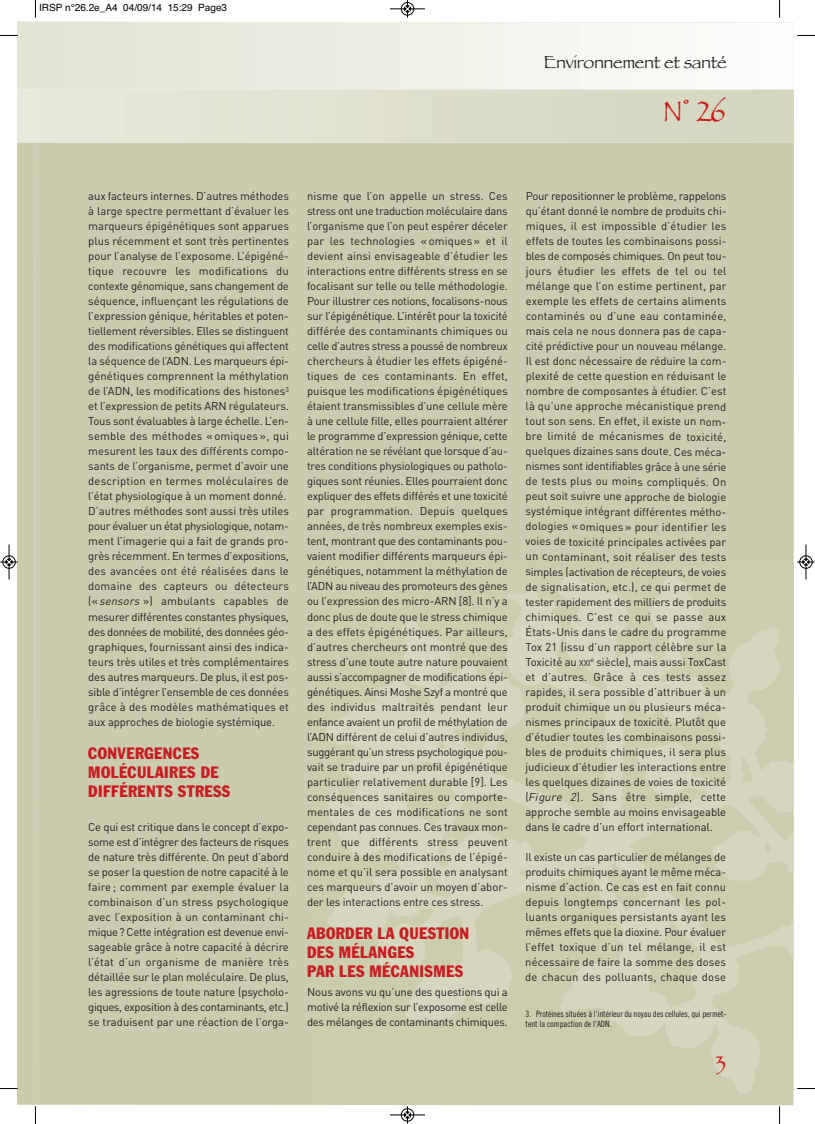
<style>
.page{position:relative;width:815px;height:1124px;background:#fff}
.page>*{position:absolute;margin:0;border:0;box-sizing:border-box;transform-origin:0 0}
.t1{font:30px "Papyrus";color:#c71d23}
.t2{font:22.5px "Papyrus";color:#c71d23}
.t3{font:18.12px "Papyrus";letter-spacing:-.02em;color:#231f20}
.t4{font:condensed 16.25px/18.8px "Franklin Gothic Std";letter-spacing:.025em;color:#c71d23}
.t5{font:11.25px/15px "DIN";letter-spacing:-.005em;color:#231f20;text-align:justify}
.t6{font:10px "Helvetica";color:#000}
.t7{font:8.75px/10px "Trade Gothic LT Std Cn 18";letter-spacing:-.005em;color:#231f20}
.s1{font-style:italic}
.s2{font-size:8.5px}
</style>
<div class="page">
<div style="left:36px;top:143px;width:758px;height:962px;background:#cbccaf"></div>
<img style="left:311px;top:564px;width:483px;height:535px">
<svg style="left:18px;top:21px;width:776px;height:68px"></svg>
<svg style="left:18px;top:89px;width:776px;height:54px"></svg>
<svg style="left:35px;top:0;width:1px;height:18px"></svg>
<svg style="left:0;top:35px;width:18px;height:1px"></svg>
<svg style="left:779px;top:0;width:1px;height:18px"></svg>
<svg style="left:797px;top:35px;width:18px;height:1px"></svg>
<svg style="left:779px;top:1106px;width:1px;height:17px"></svg>
<svg style="left:797px;top:1088px;width:18px;height:1px"></svg>
<div style="left:401px;top:2px;width:13px;height:14px;border:1px solid #fff;border-radius:50%"></div>
<hr style="left:390px;top:9px;width:35px;height:1px;background:#000">
<div style="left:401px;top:2px;width:13px;height:13px;border:1px solid #000;border-radius:50%"></div>
<svg style="left:404px;top:0;width:7px;height:18px"></svg>
<hr style="left:390px;top:1114px;width:35px;height:1px;background:#000">
<div style="left:401px;top:1108px;width:13px;height:13px;border:1px solid #000;border-radius:50%"></div>
<svg style="left:404px;top:1106px;width:7px;height:17px"></svg>
<svg style="left:0;top:120px;width:36px;height:1003px"></svg>
<div style="left:799px;top:555px;width:14px;height:13px;border:1px solid #fff;border-radius:50%"></div>
<hr style="left:806px;top:544px;width:1px;height:35px;background:#000">
<div style="left:800px;top:555px;width:12px;height:13px;border:1px solid #000;border-radius:50%"></div>
<svg style="left:797px;top:558px;width:18px;height:7px"></svg>
<p class="t6" style="left:39px;top:2px;width:190px">IRSP n°26.2e_A4 04/09/14 15:29 Page3</p>
<h3 class="t3" style="left:544px;top:51px;width:185px">Environnement et santé</h3>
<h1 class="t1" style="left:663px;top:93px;width:65px">N° 26</h1>
<p class="t5" style="left:88px;top:189px;width:202px;text-align:left">aux facteurs internes. D’autres méthodes à large spectre permettant d’évaluer les marqueurs épigénétiques sont apparues plus récemment et sont très pertinentes pour l’analyse de l’exposome. L’épigéné&shy;tique recouvre les modifications du contexte génomique, sans changement de séquence, influençant les régulations de l’expression génique, héritables et poten&shy;tiellement réversibles. Elles se distinguent des modifications génétiques qui affectent la séquence de l’ADN. Les marqueurs épi&shy;génétiques comprennent la méthylation de l’ADN, les modifications des histones<sup>3 </sup>et l’expression de petits ARN régulateurs.<br>Tous sont évaluables à large échelle. L’en&shy;semble des méthodes « omiques », qui mesurent les taux des différents compo&shy;sants de l’organisme, permet d’avoir une description en termes moléculaires de l’état physiologique à un moment donné.<br>D’autres méthodes sont aussi très utiles pour évaluer un état physiologique, notam&shy;ment l’imagerie qui a fait de grands pro&shy;grès récemment. En termes d’expositions, des avancées ont été réalisées dans le domaine des capteurs ou détecteurs (« <span class="s1">sensors</span> ») ambulants capables de mesurer différentes constantes physiques, des données de mobilité, des données géo&shy;graphiques, fournissant ainsi des indica&shy;teurs très utiles et très complémentaires des autres marqueurs. De plus, il est pos&shy;sible d’intégrer l’ensemble de ces données grâce à des modèles mathématiques et aux approches de biologie systémique.</p>
<h3 class="t4" style="left:88px;top:745px;width:144px">CONVERGENCES<br>MOLÉCULAIRES DE<br>DIFFÉRENTS STRESS</h3>
<p class="t5" style="left:88px;top:819px;width:202px">Ce qui est critique dans le concept d’expo&shy;some est d’intégrer des facteurs de risques de nature très différente. On peut d’abord se poser la question de notre capacité à le faire ; comment par exemple évaluer la combinaison d’un stress psychologique avec l’exposition à un contaminant chi&shy;mique? Cette intégration est devenue envi&shy;sageable grâce à notre capacité à décrire l’état d’un organisme de manière très détaillée sur le plan moléculaire. De plus, les agressions de toute nature (psycholo&shy;giques, exposition à des contaminants, etc.) se traduisent par une réaction de l’orga-</p>
<p class="t5" style="left:307px;top:189px;width:202px">nisme que l’on appelle un stress. Ces stress ont une traduction moléculaire dans l’organisme que l’on peut espérer déceler par les technologies « omiques » et il devient ainsi envisageable d’étudier les interactions entre différents stress en se focalisant sur telle ou telle méthodologie.<br>Pour illustrer ces notions, focalisons-nous sur l’épigénétique. L’intérêt pour la toxicité différée des contaminants chimiques ou celle d’autres stress a poussé de nombreux chercheurs à étudier les effets épigéné&shy;tiques de ces contaminants. En effet, puisque les modifications épigénétiques étaient transmissibles d’une cellule mère à une cellule fille, elles pourraient altérer le programme d’expression génique, cette altération ne se révélant que lorsque d’au&shy;tres conditions physiologiques ou patholo&shy;giques sont réunies. Elles pourraient donc expliquer des effets différés et une toxicité par programmation. Depuis quelques années, de très nombreux exemples exis&shy;tent, montrant que des contaminants pou&shy;vaient modifier différents marqueurs épi&shy;génétiques, notamment la méthylation de l’ADN au niveau des promoteurs des gènes ou l’expression des micro-ARN [8]. Il n’y a donc plus de doute que le stress chimique a des effets épigénétiques. Par ailleurs, d’autres chercheurs ont montré que des stress d’une toute autre nature pouvaient aussi s’accompagner de modifications épi&shy;génétiques. Ainsi Moshe Szyf a montré que des individus maltraités pendant leur enfance avaient un profil de méthylation de l’ADN différent de celui d’autres individus, suggérant qu’un stress psychologique pou&shy;vait se traduire par un profil épigénétique particulier relativement durable [9]. Les conséquences sanitaires ou comporte&shy;mentales de ces modifications ne sont cependant pas connues. Ces travaux mon&shy;trent que différents stress peuvent conduire à des modifications de l’épigé&shy;nome et qu’il sera possible en analysant ces marqueurs d’avoir un moyen d’abor&shy;der les interactions entre ces stress.</p>
<h3 class="t4" style="left:307px;top:925px;width:164px">ABORDER LA QUESTION<br>DES MÉLANGES<br>PAR LES MÉCANISMES</h3>
<p class="t5" style="left:307px;top:984px;width:202px">Nous avons vu qu’une des questions qui a motivé la réflexion sur l’exposome est celle des mélanges de contaminants chimiques.</p>
<p class="t5" style="left:525px;top:189px;width:203px">Pour repositionner le problème, rappelons qu’étant donné le nombre de produits chi&shy;miques, il est impossible d’étudier les effets de toutes les combinaisons possi&shy;bles de composés chimiques. On peut tou&shy;jours étudier les effets de tel ou tel mélange que l’on estime pertinent, par exemple les effets de certains aliments contaminés ou d’une eau contaminée, mais cela ne nous donnera pas de capa&shy;cité prédictive pour un nouveau mélange.<br>Il est donc nécessaire de réduire la com&shy;plexité de cette question en réduisant le nombre de composantes à étudier. C’est là qu’une approche mécanistique prend tout son sens. En effet, il existe un nom&shy;bre limité de mécanismes de toxicité, quelques dizaines sans doute. Ces méca&shy;nismes sont identifiables grâce à une série de tests plus ou moins compliqués. On peut soit suivre une approche de biologie systémique intégrant différentes métho&shy;dologies « omiques » pour identifier les voies de toxicité principales activées par un contaminant, soit réaliser des tests simples (activation de récepteurs, de voies de signalisation, etc.), ce qui permet de tester rapidement des milliers de produits chimiques. C’est ce qui se passe aux États-Unis dans le cadre du programme Tox 21 (issu d’un rapport célèbre sur la Toxicité au <span class="s2">XXI</span><sup>e</sup> siècle), mais aussi ToxCast et d’autres. Grâce à ces tests assez rapides, il sera possible d’attribuer à un produit chimique un ou plusieurs méca&shy;nismes principaux de toxicité. Plutôt que d’étudier toutes les combinaisons possi&shy;bles de produits chimiques, il sera plus judicieux d’étudier les interactions entre les quelques dizaines de voies de toxicité (<span class="s1">Figure 2</span>). Sans être simple, cette approche semble au moins envisageable dans le cadre d’un effort international.</p>
<p class="t5" style="left:525px;top:849px;width:202px">Il existe un cas particulier de mélanges de produits chimiques ayant le même méca&shy;nisme d’action. Ce cas est en fait connu depuis longtemps concernant les pol&shy;luants organiques persistants ayant les mêmes effets que la dioxine. Pour évaluer l’effet toxique d’un tel mélange, il est nécessaire de faire la somme des doses de chacun des polluants, chaque dose</p>
<p class="t7" style="left:526px;top:1009px;width:202px">3. Protéines situées à l’intérieur du noyau des cellules, qui permet&shy;tent la compaction de l’ADN.</p>
<h2 class="t2" style="left:715px;top:1049px;width:12px">3</h2>
</div>
